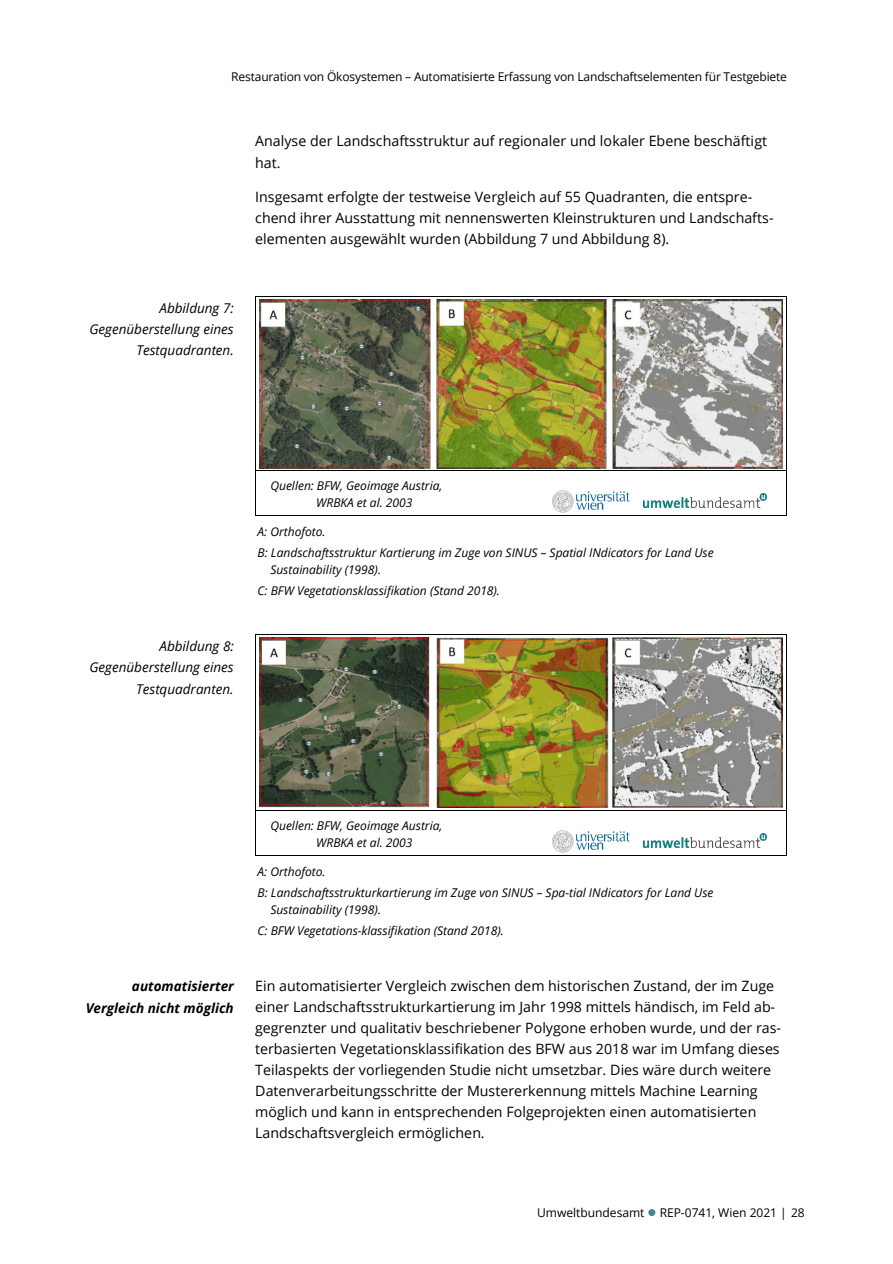
<style>
.page{position:relative;width:893px;height:1264px;background:#fff}
.page>*{position:absolute;margin:0;border:0;box-sizing:border-box;transform-origin:0 0}
.t1{font:14.25px/21px "Open Sans";color:#000}
.t2{font:italic 13.5px/21px "Open Sans";color:#000;text-align:right}
.t3{font:italic 700 13.5px/21px "Open Sans";color:#000;text-align:right}
.t4{font:italic 12px/20.9px "Open Sans";color:#000}
.t5{font:12px "Open Sans";letter-spacing:-.01em;color:#000}
.s1{color:#4a8588}
</style>
<div class="page">
<hr style="left:256px;top:296px;width:530px;height:1px;background:#000">
<hr style="left:255px;top:299px;width:1px;height:171px;background:#000">
<hr style="left:786px;top:299px;width:1px;height:171px;background:#000">
<hr style="left:256px;top:470px;width:286px;height:1px;background:#000">
<hr style="left:543px;top:470px;width:97px;height:1px;background:#000">
<hr style="left:640px;top:470px;width:146px;height:1px;background:#000">
<hr style="left:255px;top:475px;width:1px;height:40px;background:#000">
<hr style="left:786px;top:475px;width:1px;height:40px;background:#000">
<hr style="left:257px;top:515px;width:285px;height:1px;background:#000">
<hr style="left:543px;top:515px;width:97px;height:1px;background:#000">
<hr style="left:640px;top:515px;width:146px;height:1px;background:#000">
<hr style="left:256px;top:634px;width:530px;height:1px;background:#000">
<hr style="left:255px;top:637px;width:1px;height:173px;background:#000">
<hr style="left:786px;top:637px;width:1px;height:173px;background:#000">
<hr style="left:256px;top:810px;width:286px;height:1px;background:#000">
<hr style="left:543px;top:810px;width:97px;height:1px;background:#000">
<hr style="left:640px;top:810px;width:146px;height:1px;background:#000">
<hr style="left:255px;top:815px;width:1px;height:40px;background:#000">
<hr style="left:786px;top:815px;width:1px;height:40px;background:#000">
<hr style="left:257px;top:855px;width:285px;height:1px;background:#000">
<hr style="left:543px;top:855px;width:97px;height:1px;background:#000">
<hr style="left:640px;top:855px;width:146px;height:1px;background:#000">
<img style="left:259px;top:299px;width:523px;height:169px">
<img style="left:552px;top:490px;width:77px;height:22px">
<img style="left:644px;top:493px;width:123px;height:14px">
<img style="left:259px;top:637px;width:523px;height:170px">
<img style="left:552px;top:830px;width:77px;height:22px">
<img style="left:644px;top:833px;width:123px;height:14px">
<p class="t5" style="left:231px;top:68px;width:557px">Restauration von Ökosystemen – Automatisierte Erfassung von Landschaftselementen für Testgebiete</p>
<p class="t1" style="left:255px;top:130px;width:513px">Analyse der Landschaftsstruktur auf regionaler und lokaler Ebene beschäftigt hat.</p>
<p class="t1" style="left:255px;top:186px;width:520px">Insgesamt erfolgte der testweise Vergleich auf 55 Quadranten, die entspre&shy;chend ihrer Ausstattung mit nennenswerten Kleinstrukturen und Landschafts&shy;elementen ausgewählt wurden (Abbildung 7 und Abbildung 8).</p>
<p class="t2" style="left:89px;top:297px;width:146px">Abbildung 7:<br>Gegenüberstellung eines<br>Testquadranten.</p>
<p class="t2" style="left:89px;top:635px;width:146px">Abbildung 8:<br>Gegenüberstellung eines<br>Testquadranten.</p>
<p class="t4" style="left:316px;top:477px;width:128px;line-height:16.2px;text-indent:-46px">Quellen: BFW, Geoimage Austria,<br>WRBKA et al. 2003</p>
<p class="t4" style="left:258px;top:521px;width:458px">A: Orthofoto.<br>B: Landschaftsstruktur Kartierung im Zuge von SINUS – Spatial INdicators for Land Use</p>
<p class="t4" style="left:258px;top:558px;width:244px;text-indent:13px">Sustainability (1998).<br>C: BFW Vegetationsklassifikation (Stand 2018).</p>
<p class="t3" style="left:86px;top:975px;width:150px">automatisierter<br>Vergleich nicht möglich</p>
<p class="t4" style="left:316px;top:817px;width:128px;line-height:16.4px;text-indent:-46px">Quellen: BFW, Geoimage Austria,<br>WRBKA et al. 2003</p>
<p class="t4" style="left:258px;top:860px;width:457px">A: Orthofoto.<br>B: Landschaftsstrukturkartierung im Zuge von SINUS – Spa-tial INdicators for Land Use</p>
<p class="t4" style="left:258px;top:898px;width:248px;text-indent:13px">Sustainability (1998).<br>C: BFW Vegetations-klassifikation (Stand 2018).</p>
<p class="t1" style="left:255px;top:975px;width:527px">Ein automatisierter Vergleich zwischen dem historischen Zustand, der im Zuge einer Landschaftsstrukturkartierung im Jahr 1998 mittels händisch, im Feld ab&shy;gegrenzter und qualitativ beschriebener Polygone erhoben wurde, und der ras&shy;terbasierten Vegetationsklassifikation des BFW aus 2018 war im Umfang dieses Teilaspekts der vorliegenden Studie nicht umsetzbar. Dies wäre durch weitere Datenverarbeitungsschritte der Mustererkennung mittels Machine Learning möglich und kann in entsprechenden Folgeprojekten einen automatisierten Landschaftsvergleich ermöglichen.</p>
<p class="t5" style="left:537px;top:1204px;width:269px">Umweltbundesamt <span class="s1">●</span> REP-0741, Wien 2021 | 28</p>
</div>
